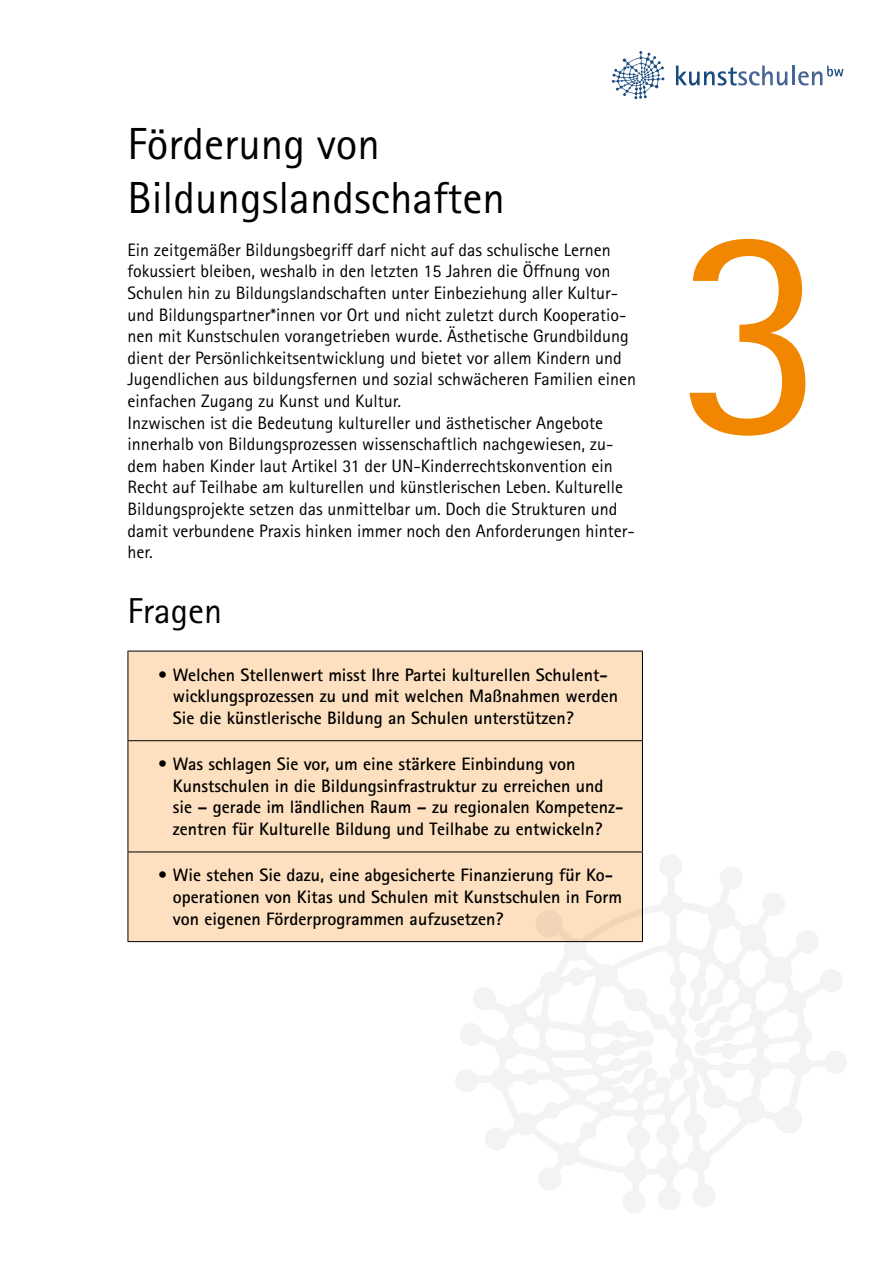
<style>
.page{position:relative;width:893px;height:1263px;background:#fff}
.page>*{position:absolute;margin:0;border:0;box-sizing:border-box;transform-origin:0 0}
.t1{font:300px "Rotis Sans Serif Std";color:#f18700}
.t2{font:45px/54px "Rotis Sans Serif Std";color:#000}
.t3{font:36px "Rotis Sans Serif Std";color:#000}
.t4{font:18px/21.6px "Rotis Sans Serif Std";color:#000}
.t5{font:700 18px/21.6px "Rotis Sans Serif Std";color:#000}
</style>
<div class="page">
<div style="left:129px;top:652px;width:513px;height:289px;background:#fde0c0"></div>
<hr style="left:128px;top:651px;width:515px;height:1px;background:#000">
<hr style="left:128px;top:651px;width:1px;height:89px;background:#000">
<hr style="left:642px;top:651px;width:1px;height:89px;background:#000">
<hr style="left:128px;top:740px;width:515px;height:1px;background:#000">
<hr style="left:128px;top:741px;width:1px;height:110px;background:#000">
<hr style="left:642px;top:741px;width:1px;height:110px;background:#000">
<hr style="left:128px;top:851px;width:515px;height:1px;background:#000">
<hr style="left:128px;top:852px;width:1px;height:89px;background:#000">
<hr style="left:642px;top:852px;width:1px;height:89px;background:#000">
<hr style="left:128px;top:941px;width:515px;height:1px;background:#000">
<svg style="left:612px;top:51px;width:52px;height:48px"></svg>
<svg style="left:676px;top:66px;width:111px;height:20px"></svg>
<hr style="left:792px;top:66px;width:3px;height:19px;background:#486694">
<svg style="left:798px;top:66px;width:45px;height:20px"></svg>
<svg style="left:455px;top:854px;width:392px;height:359px"></svg>
<h2 class="t2" style="left:128px;top:116px;width:379px">Förderung von<br>Bildungslandschaften</h2>
<p class="t4" style="left:128px;top:239px;width:510px">Ein zeitgemäßer Bildungsbegriff darf nicht auf das schulische Lernen fokussiert bleiben, weshalb in den letzten 15 Jahren die Öffnung von Schulen hin zu Bildungslandschaften unter Einbeziehung aller Kultur&shy;und Bildungspartner*innen vor Ort und nicht zuletzt durch Kooperatio&shy;nen mit Kunstschulen vorangetrieben wurde. Ästhetische Grundbildung dient der Persönlichkeitsentwicklung und bietet vor allem Kindern und Jugendlichen aus bildungsfernen und sozial schwächeren Familien einen einfachen Zugang zu Kunst und Kultur.<br>Inzwischen ist die Bedeutung kultureller und ästhetischer Angebote innerhalb von Bildungsprozessen wissenschaftlich nachgewiesen, zu&shy;dem haben Kinder laut Artikel 31 der UN-Kinderrechtskonvention ein Recht auf Teilhabe am kulturellen und künstlerischen Leben. Kulturelle Bildungsprojekte setzen das unmittelbar um. Doch die Strukturen und damit verbundene Praxis hinken immer noch den Anforderungen hinter&shy;her.</p>
<h3 class="t3" style="left:128px;top:590px;width:96px">Fragen</h3>
<p class="t5" style="left:173px;top:663px;width:447px;text-indent:-15px">• Welchen Stellenwert misst Ihre Partei kulturellen Schulent&shy;wicklungsprozessen zu und mit welchen Maßnahmen werden<br>Sie die künstlerische Bildung an Schulen unterstützen?</p>
<p class="t5" style="left:173px;top:753px;width:452px;text-indent:-15px">• Was schlagen Sie vor, um eine stärkere Einbindung von Kunstschulen in die Bildungsinfrastruktur zu erreichen und sie – gerade im ländlichen Raum – zu regionalen Kompetenz&shy;zentren für Kulturelle Bildung und Teilhabe zu entwickeln?</p>
<p class="t5" style="left:173px;top:864px;width:451px;text-indent:-15px">• Wie stehen Sie dazu, eine abgesicherte Finanzierung für Ko&shy;operationen von Kitas und Schulen mit Kunstschulen in Form von eigenen Förderprogrammen aufzusetzen?</p>
<h1 class="t1" style="left:677px;top:154px;width:151px">3</h1>
</div>
